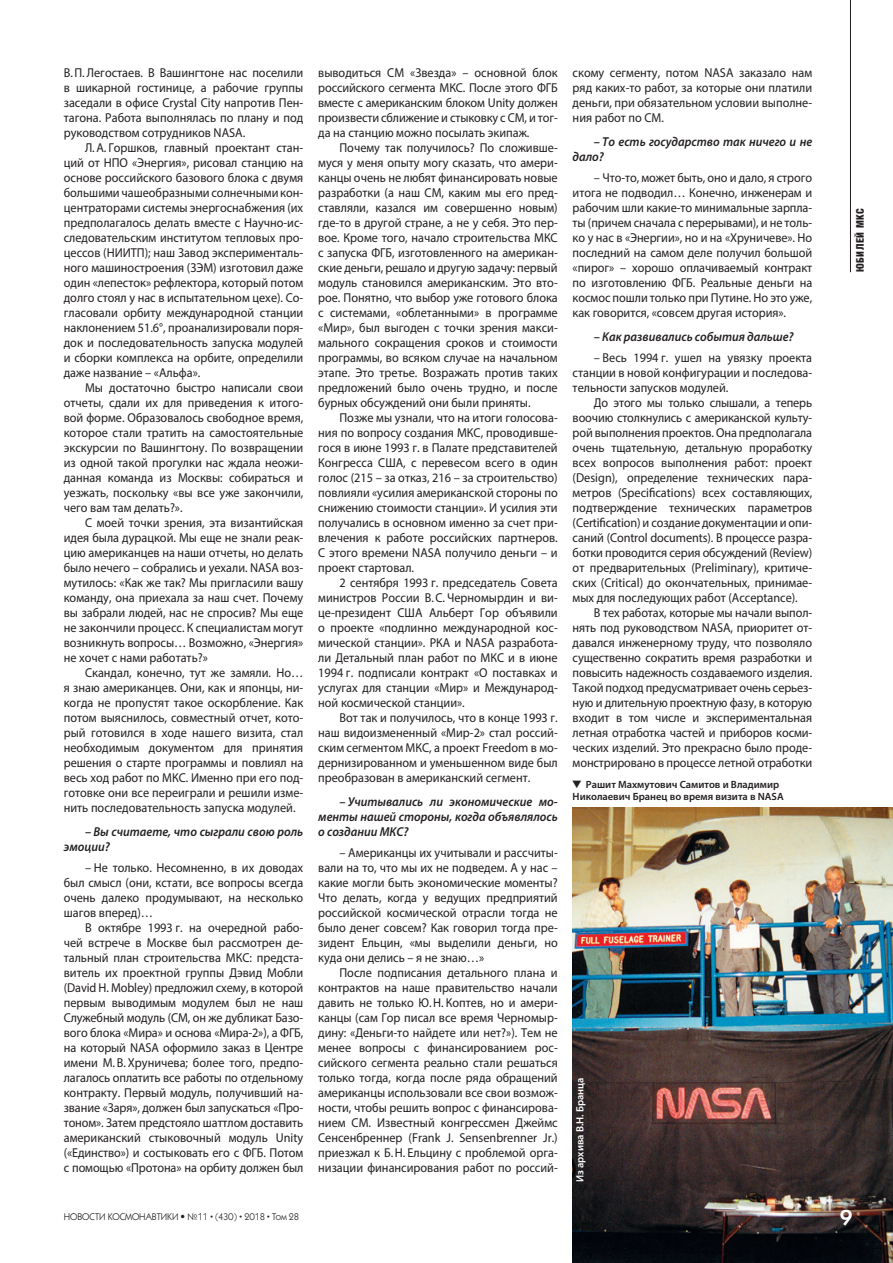
<style>
.page{position:relative;width:893px;height:1263px;background:#fff}
.page>*{position:absolute;margin:0;border:0;box-sizing:border-box;transform-origin:0 0}
.t1{font:22.5px "Futura Demi C";color:#fff}
.t2{font:12.9px/15px "Myriad Pro";color:#231f20;text-align:justify;scale:.95 1}
.t3{font:italic 600 12.9px/15px "Myriad Pro";color:#231f20;scale:.95 1}
.t4{font:600 10.5px/12.8px "Myriad Pro";color:#231f20}
.t5{font:600 10.5px "Myriad Pro";color:#fff}
.t6{font:10.5px "Helios Cond Black C";letter-spacing:.05em;color:#231f20}
.t7{font:9.75px "Kabel Book C";color:#231f20;scale:.95 1}
.s1{font-family:"Officina Sans Bold C"}
.s2{font-weight:700;font-size:13.5px}
</style>
<div class="page">
<hr style="left:850px;top:0;width:1px;height:272px;background:#231f20">
<img style="left:573px;top:808px;width:320px;height:455px">
<p class="t2" style="left:64px;top:66px;width:254px">В. П. Легостаев. В Вашингтоне нас поселили в шикарной гостинице, а рабочие группы заседали в офисе Crystal City напротив Пен&shy;тагона. Работа выполнялась по плану и под руководством сотрудников NASA.</p>
<p class="t2" style="left:64px;top:141px;width:254px;text-indent:21px">Л. А. Горшков, главный проектант стан&shy;ций от НПО «Энергия», рисовал станцию на основе российского базового блока с двумя большими чашеобразными солнечными кон&shy;центраторами системы энергоснабжения (их предполагалось делать вместе с Научно-ис&shy;следовательским институтом тепловых про&shy;цессов (НИИТП); наш Завод эксперименталь&shy;ного машиностроения (ЗЭМ) изготовил даже один «лепесток» рефлектора, который потом долго стоял у нас в испытательном цехе). Со&shy;гласовали орбиту международной станции наклонением 51.6°, проанализировали поря&shy;док и последовательность запуска модулей и сборки комплекса на орбите, определили даже название – «Альфа».</p>
<p class="t2" style="left:64px;top:381px;width:254px;text-indent:21px">Мы достаточно быстро написали свои отчеты, сдали их для приведения к итого&shy;вой форме. Образовалось свободное время, которое стали тратить на самостоятельные экскурсии по Вашингтону. По возвращении из одной такой прогулки нас ждала неожи&shy;данная команда из Москвы: собираться и уезжать, поскольку «вы все уже закончили, чего вам там делать?».</p>
<p class="t2" style="left:64px;top:516px;width:254px;text-indent:21px">С моей точки зрения, эта византийская идея была дурацкой. Мы еще не знали реак&shy;цию американцев на наши отчеты, но делать было нечего – собрались и уехали. NASA воз&shy;мутилось: «Как же так? Мы пригласили вашу команду, она приехала за наш счет. Почему вы забрали людей, нас не спросив? Мы еще не закончили процесс. К специалистам могут возникнуть вопросы… Возможно, «Энергия» не хочет с нами работать?»</p>
<p class="t2" style="left:64px;top:666px;width:254px;text-indent:21px">Скандал, конечно, тут же замяли. Но… я знаю американцев. Они, как и японцы, ни&shy;когда не пропустят такое оскорбление. Как потом выяснилось, совместный отчет, кото&shy;рый готовился в ходе нашего визита, стал необходимым документом для принятия решения о старте программы и повлиял на весь ход работ по МКС. Именно при его под&shy;готовке они все переиграли и решили изме&shy;нить последовательность запуска модулей.</p>
<p class="t3" style="left:64px;top:825px;width:254px;text-indent:21px">– Вы считаете, что сыграли свою роль эмоции?</p>
<p class="t2" style="left:64px;top:861px;width:254px;text-indent:21px">– Не только. Несомненно, в их доводах был смысл (они, кстати, все вопросы всегда очень далеко продумывают, на несколько шагов вперед)…</p>
<p class="t2" style="left:64px;top:921px;width:254px;text-indent:21px">В октябре 1993 г. на очередной рабо&shy;чей встрече в Москве был рассмотрен де&shy;тальный план строительства МКС: предста&shy;витель их проектной группы Дэвид Мобли (David H. Mobley) предложил схему, в которой первым выводимым модулем был не наш Служебный модуль (СМ, он же дубликат Базо&shy;вого блока «Мира» и основа «Мира-2»), а ФГБ, на который NASA оформило заказ в Центре имени М. В. Хруничева; более того, предпо&shy;лагалось оплатить все работы по отдельному контракту. Первый модуль, получивший на&shy;звание «Заря», должен был запускаться «Про&shy;тоном». Затем предстояло шаттлом доставить американский стыковочный модуль Unity («Единство») и состыковать его с ФГБ. Потом с помощью «Протона» на орбиту должен был</p>
<p class="t7" style="left:64px;top:1213px;width:249px">НОВОСТИ КОСМОНАВТИКИ <span class="s1">•</span> №11 <span class="s2">·</span> (430) <span class="s2">·</span> 2018 <span class="s2">·</span> Том 28</p>
<p class="t2" style="left:318px;top:66px;width:254px">выводиться СМ «Звезда» – основной блок российского сегмента МКС. После этого ФГБ вместе с американским блоком Unity должен произвести сближение и стыковку с СМ, и тог&shy;да на станцию можно посылать экипаж.</p>
<p class="t2" style="left:318px;top:141px;width:254px;text-indent:21px">Почему так получилось? По сложивше&shy;муся у меня опыту могу сказать, что амери&shy;канцы очень не любят финансировать новые разработки (а наш СМ, каким мы его пред&shy;ставляли, казался им совершенно новым) где-то в другой стране, а не у себя. Это пер&shy;вое. Кроме того, начало строительства МКС с запуска ФГБ, изготовленного на американ&shy;ские деньги, решало и другую задачу: первый модуль становился американским. Это вто&shy;рое. Понятно, что выбор уже готового блока с системами, «облетанными» в программе «Мир», был выгоден с точки зрения макси&shy;мального сокращения сроков и стоимости программы, во всяком случае на начальном этапе. Это третье. Возражать против таких предложений было очень трудно, и после бурных обсуждений они были приняты.</p>
<p class="t2" style="left:318px;top:411px;width:254px;text-indent:21px">Позже мы узнали, что на итоги голосова&shy;ния по вопросу создания МКС, проводивше&shy;гося в июне 1993 г. в Палате представителей Конгресса США, с перевесом всего в один голос (215 – за отказ, 216 – за строительство) повлияли «усилия американской стороны по снижению стоимости станции». И усилия эти получались в основном именно за счет при&shy;влечения к работе российских партнеров.<br>С этого времени NASA получило деньги – и проект стартовал.</p>
<p class="t2" style="left:318px;top:576px;width:254px;text-indent:21px">2 сентября 1993 г. председатель Совета министров России В. С. Черномырдин и ви&shy;це-президент США Альберт Гор объявили о проекте «подлинно международной кос&shy;мической станции». РКА и NASA разработа&shy;ли Детальный план работ по МКС и в июне 1994 г. подписали контракт «О поставках и услугах для станции «Мир» и Международ&shy;ной космической станции».</p>
<p class="t2" style="left:318px;top:711px;width:254px;text-indent:21px">Вот так и получилось, что в конце 1993 г. наш видоизмененный «Мир-2» стал россий&shy;ским сегментом МКС, а проект Freedom в мо&shy;дернизированном и уменьшенном виде был преобразован в американский сегмент.</p>
<p class="t3" style="left:318px;top:795px;width:254px;text-align:justify;text-indent:21px">– Учитывались ли экономические мо&shy;менты нашей стороны, когда объявлялось о создании МКС?</p>
<p class="t2" style="left:318px;top:846px;width:254px;text-indent:21px">– Американцы их учитывали и рассчиты&shy;вали на то, что мы их не подведем. А у нас – какие могли быть экономические моменты?<br>Что делать, когда у ведущих предприятий российской космической отрасли тогда не было денег совсем? Как говорил тогда пре&shy;зидент Ельцин, «мы выделили деньги, но куда они делись – я не знаю…»</p>
<p class="t2" style="left:318px;top:966px;width:254px;text-indent:21px">После подписания детального плана и контрактов на наше правительство начали давить не только Ю. Н. Коптев, но и амери&shy;канцы (сам Гор писал все время Черномыр&shy;дину: «Деньги-то найдете или нет?»). Тем не менее вопросы с финансированием рос&shy;сийского сегмента реально стали решаться только тогда, когда после ряда обращений американцы использовали все свои возмож&shy;ности, чтобы решить вопрос с финансирова&shy;нием СМ. Известный конгрессмен Джеймс Сенсенбреннер (Frank J. Sensenbrenner Jr.) приезжал к Б. Н. Ельцину с проблемой орга&shy;низации финансирования работ по россий-</p>
<p class="t2" style="left:573px;top:66px;width:254px">скому сегменту, потом NASA заказало нам ряд каких-то работ, за которые они платили деньги, при обязательном условии выполне&shy;ния работ по СМ.</p>
<p class="t3" style="left:573px;top:135px;width:254px;text-indent:21px">– То есть государство так ничего и не дало?</p>
<p class="t2" style="left:573px;top:171px;width:254px;text-indent:21px">– Что-то, может быть, оно и дало, я строго итога не подводил… Конечно, инженерам и рабочим шли какие-то минимальные зарпла&shy;ты (причем сначала с перерывами), и не толь&shy;ко у нас в «Энергии», но и на «Хруничеве». Но последний на самом деле получил большой «пирог» – хорошо оплачиваемый контракт по изготовлению ФГБ. Реальные деньги на космос пошли только при Путине. Но это уже, как говорится, «совсем другая история».</p>
<p class="t3" style="left:594px;top:330px;width:212px">– Как развивались события дальше?</p>
<p class="t2" style="left:573px;top:351px;width:254px;text-indent:21px">– Весь 1994 г. ушел на увязку проекта станции в новой конфигурации и последова&shy;тельности запусков модулей.</p>
<p class="t2" style="left:573px;top:396px;width:254px;text-indent:21px">До этого мы только слышали, а теперь воочию столкнулись с американской культу&shy;рой выполнения проектов. Она предполагала очень тщательную, детальную проработку всех вопросов выполнения работ: проект (Design), определение технических пара&shy;метров (Specifications) всех составляющих, подтверждение технических параметров (Certification) и создание документации и опи&shy;саний (Control documents). В процессе разра&shy;ботки проводится серия обсуждений (Review) от предварительных (Preliminary), критиче&shy;ских (Critical) до окончательных, принимае&shy;мых для последующих работ (Acceptance).</p>
<p class="t2" style="left:573px;top:606px;width:254px;text-indent:21px">В тех работах, которые мы начали выпол&shy;нять под руководством NASA, приоритет от&shy;давался инженерному труду, что позволяло существенно сократить время разработки и повысить надежность создаваемого изделия.<br>Такой подход предусматривает очень серьез&shy;ную и длительную проектную фазу, в которую входит в том числе и экспериментальная летная отработка частей и приборов косми&shy;ческих изделий. Это прекрасно было проде&shy;монстрировано в процессе летной отработки</p>
<p class="t4" style="left:573px;top:779px;width:213px;text-indent:13px">Рашит Махмутович Самитов и Владимир<br>Николаевич Бранец во время визита в NASA</p>
<p class="t5" style="left:576px;top:1182px;width:106px;rotate:-90deg">Из архива В.Н. Бранца</p>
<p class="t6" style="left:856px;top:272px;width:66px;rotate:-90deg">ЮБИЛЕЙ МКС</p>
<h1 class="t1" style="left:840px;top:1208px;width:14px">9</h1>
</div>
